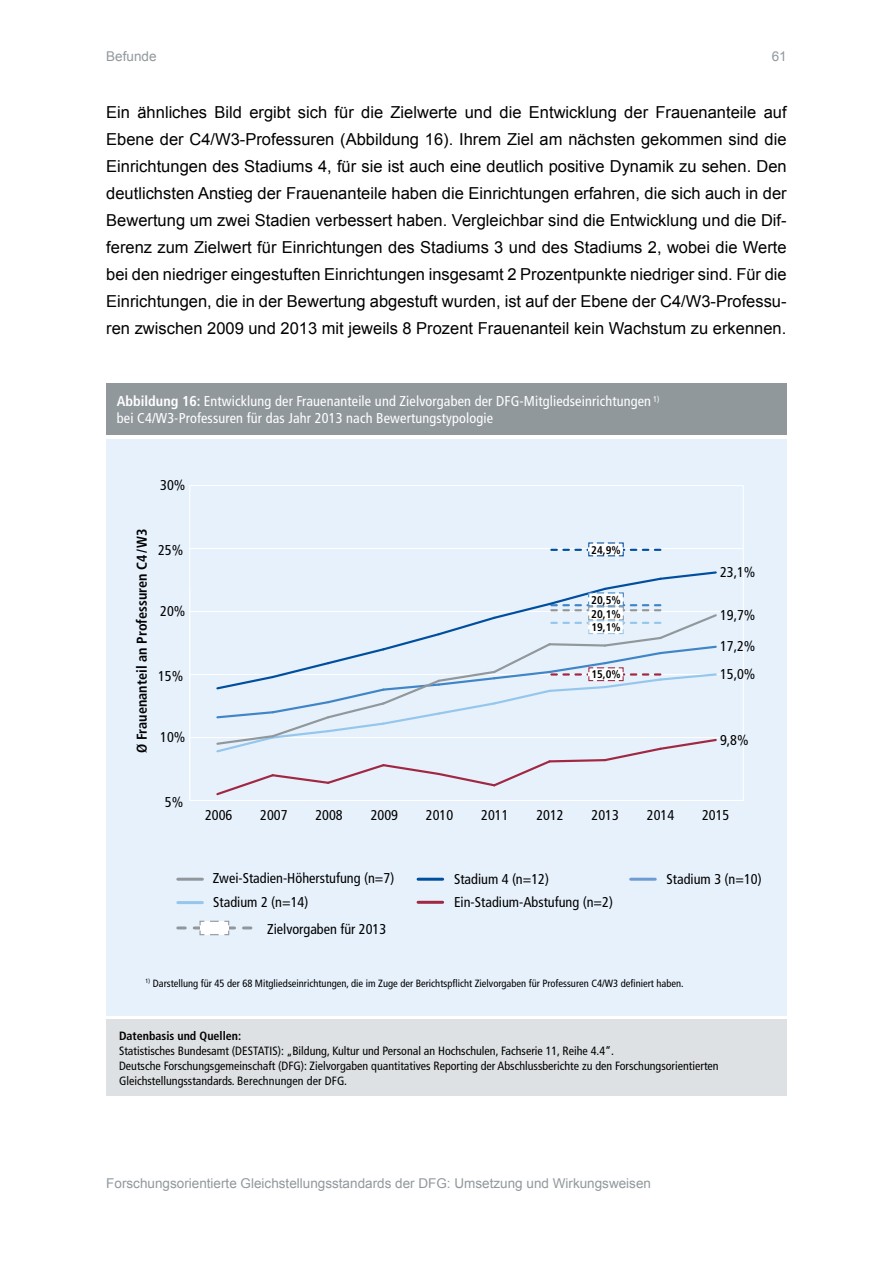
<style>
.page{position:relative;width:893px;height:1263px;background:#fff}
.page>*{position:absolute;margin:0;border:0;box-sizing:border-box;transform-origin:0 0}
.t1{font:16.5px/27px "Arial";color:#000;text-align:justify}
.t2{font:condensed 14.25px/31.2px "Frutiger LT Std";color:#000}
.t3{font:condensed 14.25px/16.5px "Frutiger LT Std";letter-spacing:.01em;color:#fff}
.t4{font:700 condensed 14.25px "Frutiger LT Std";color:#000}
.t5{font:13.5px "Arial";color:#91989c}
.t6{font:condensed 12px/15px "Frutiger LT Std";color:#000}
.t7{font:700 condensed 12px "Frutiger LT Std";color:#000}
.t8{font:700 condensed 11.25px "Frutiger LT Std";color:#000}
.t9{font:700 condensed 11.1px "Frutiger LT Std";color:#000}
.t10{font:condensed 10.5px "Frutiger LT Std";color:#000}
.s1{font-weight:700}
</style>
<div class="page">
<div style="left:106px;top:439px;width:681px;height:576px;background:#e7f1fc"></div>
<hr style="left:189px;top:800px;width:554px;height:1px;background:#fff">
<hr style="left:189px;top:486px;width:1px;height:314px;background:#fff">
<hr style="left:189px;top:737px;width:554px;height:1px;background:#fff">
<hr style="left:190px;top:674px;width:553px;height:1px;background:#fff">
<hr style="left:189px;top:611px;width:554px;height:1px;background:#fff">
<hr style="left:190px;top:548px;width:553px;height:1px;background:#fff">
<hr style="left:189px;top:485px;width:554px;height:1px;background:#fff">
<hr style="left:743px;top:485px;width:1px;height:316px;background:#fff">
<svg style="left:550px;top:542px;width:110px;height:15px"></svg>
<svg style="left:216px;top:571px;width:501px;height:225px"></svg>
<div style="left:106px;top:384px;width:681px;height:51px;background:#91989c"></div>
<hr style="left:178px;top:878px;width:24px;height:3px;background:#91989c">
<hr style="left:418px;top:878px;width:25px;height:3px;background:#004f9f">
<hr style="left:631px;top:878px;width:24px;height:3px;background:#709bd2">
<hr style="left:178px;top:901px;width:24px;height:3px;background:#95c7ed">
<hr style="left:418px;top:901px;width:25px;height:3px;background:#a02842">
<svg style="left:178px;top:920px;width:73px;height:16px"></svg>
<div style="left:106px;top:1019px;width:681px;height:77px;background:#dee1e3"></div>
<p class="t5" style="left:106px;top:47px;width:52px">Befunde</p>
<p class="t5" style="left:772px;top:47px;width:17px">61</p>
<p class="t1" style="left:106px;top:99px;width:682px">Ein ähnliches Bild ergibt sich für die Zielwerte und die Entwicklung der Frauenanteile auf Ebene der C4/W3-Professuren (Abbildung 16). Ihrem Ziel am nächsten gekommen sind die Einrichtungen des Stadiums 4, für sie ist auch eine deutlich positive Dynamik zu sehen. Den deutlichsten Anstieg der Frauenanteile haben die Einrichtungen erfahren, die sich auch in der Bewertung um zwei Stadien verbessert haben. Vergleichbar sind die Entwicklung und die Dif&shy;ferenz zum Zielwert für Einrichtungen des Stadiums 3 und des Stadiums 2, wobei die Werte bei den niedriger eingestuften Einrichtungen insgesamt 2 Prozentpunkte niedriger sind. Für die Einrichtungen, die in der Bewertung abgestuft wurden, ist auf der Ebene der C4/W3-Professu&shy;ren zwischen 2009 und 2013 mit jeweils 8 Prozent Frauenanteil kein Wachstum zu erkennen.</p>
<p class="t3" style="left:117px;top:393px;width:544px"><span class="s1">Abbildung 16:</span> Entwicklung der Frauenanteile und Zielvorgaben der DFG-Mitgliedseinrichtungen <sup>1) </sup>bei C4/W3-Professuren für das Jahr 2013 nach Bewertungstypologie</p>
<p class="t2" style="left:160px;top:470px;width:27px">30%</p>
<p class="t4" style="left:133px;top:753px;width:226px;rotate:-90deg">Ø Frauenanteil an Professuren C4/W3</p>
<p class="t2" style="left:158px;top:534px;width:27px">25%</p>
<p class="t2" style="left:160px;top:596px;width:27px">20%</p>
<p class="t2" style="left:158px;top:660px;width:27px">15%</p>
<p class="t2" style="left:160px;top:721px;width:27px">10%</p>
<p class="t2" style="left:165px;top:786px;width:20px">5%</p>
<p class="t9" style="left:591px;top:543px;width:31px">24,9%</p>
<p class="t8" style="left:591px;top:593px;width:31px">20,5%</p>
<p class="t8" style="left:591px;top:607px;width:31px">20,1%</p>
<p class="t9" style="left:591px;top:621px;width:31px">19,1%</p>
<p class="t9" style="left:591px;top:668px;width:31px">15,0%</p>
<p class="t2" style="left:720px;top:556px;width:37px">23,1%</p>
<p class="t2" style="left:720px;top:599px;width:37px">19,7%<br>17,2%</p>
<p class="t2" style="left:720px;top:659px;width:37px">15,0%</p>
<p class="t2" style="left:720px;top:725px;width:30px">9,8%</p>
<p class="t2" style="left:205px;top:800px;width:29px">2006</p>
<p class="t2" style="left:260px;top:800px;width:29px">2007</p>
<p class="t2" style="left:315px;top:800px;width:29px">2008</p>
<p class="t2" style="left:371px;top:800px;width:29px">2009</p>
<p class="t2" style="left:426px;top:800px;width:29px">2010</p>
<p class="t2" style="left:481px;top:800px;width:29px">2011</p>
<p class="t2" style="left:536px;top:800px;width:29px">2012</p>
<p class="t2" style="left:592px;top:800px;width:29px">2013</p>
<p class="t2" style="left:647px;top:800px;width:29px">2014</p>
<p class="t2" style="left:702px;top:800px;width:29px">2015</p>
<p class="t2" style="left:213px;top:863px;width:183px">Zwei-Stadien-Höherstufung (n=7)</p>
<p class="t2" style="left:267px;top:913px;width:121px">Zielvorgaben für 2013</p>
<p class="t2" style="left:213px;top:887px;width:97px">Stadium 2 (n=14)</p>
<p class="t2" style="left:454px;top:863px;width:97px">Stadium 4 (n=12)</p>
<p class="t2" style="left:667px;top:863px;width:97px">Stadium 3 (n=10)</p>
<p class="t2" style="left:454px;top:887px;width:160px">Ein-Stadium-Abstufung (n=2)</p>
<p class="t10" style="left:146px;top:977px;width:540px"><sup>1)</sup> Darstellung für 45 der 68 Mitgliedseinrichtungen, die im Zuge der Berichtspflicht Zielvorgaben für Professuren C4/W3 definiert haben.</p>
<p class="t7" style="left:119px;top:1028px;width:124px">Datenbasis und Quellen:</p>
<p class="t6" style="left:119px;top:1043px;width:601px">Statistisches Bundesamt (DESTATIS): „Bildung, Kultur und Personal an Hochschulen, Fachserie 11, Reihe 4.4“.<br>Deutsche Forschungsgemeinschaft (DFG): Zielvorgaben quantitatives Reporting der Abschlussberichte zu den Forschungsorientierten<br>Gleichstellungsstandards. Berechnungen der DFG.</p>
<p class="t5" style="left:106px;top:1174px;width:546px">Forschungsorientierte Gleichstellungsstandards der DFG: Umsetzung und Wirkungsweisen</p>
</div>
